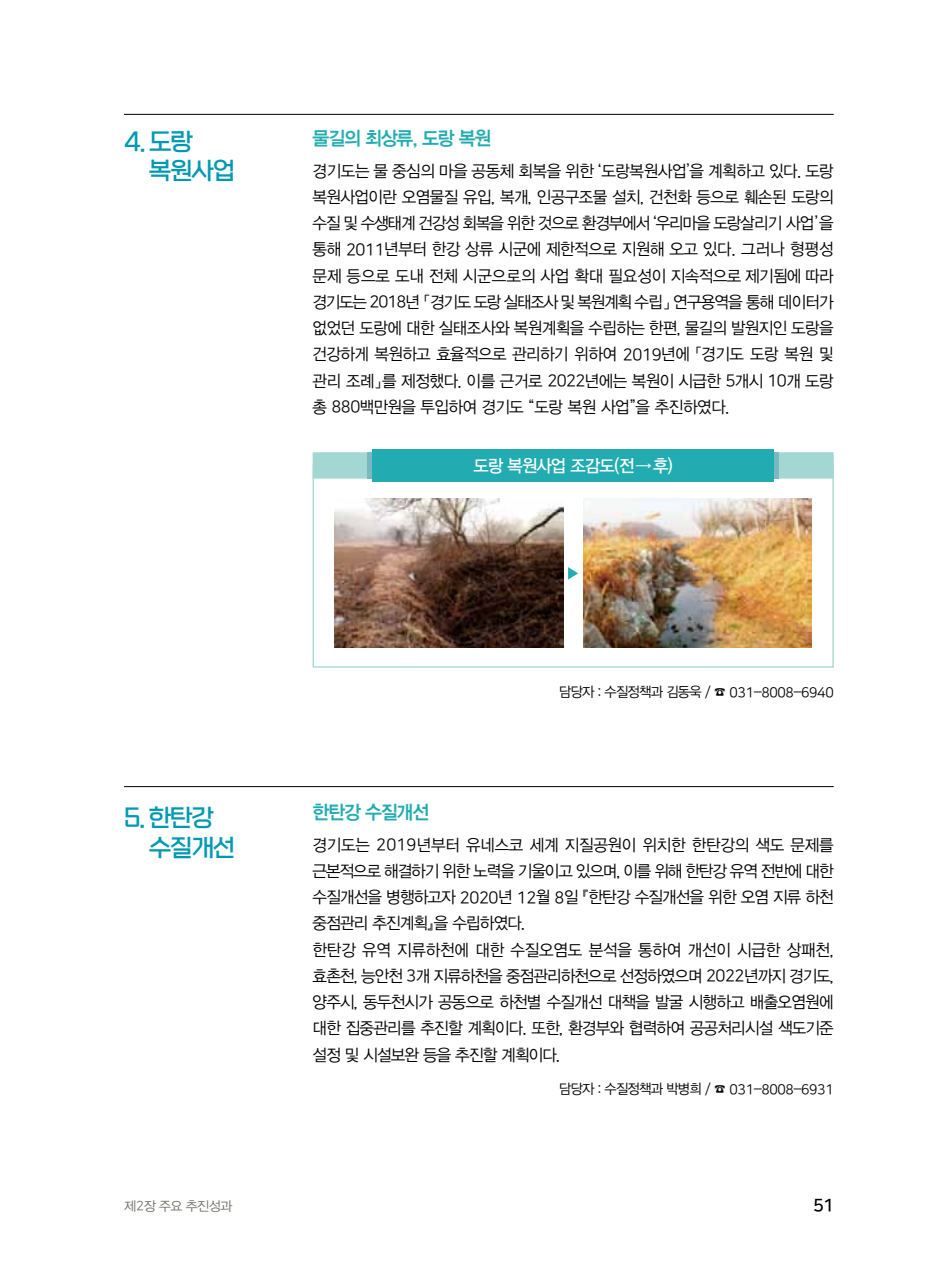
<style>
.page{position:relative;width:933px;height:1280px;background:#fff}
.page>*{position:absolute;margin:0;border:0;box-sizing:border-box;transform-origin:0 0}
.t1{font:24.5px/29.8px "esamanru OTF Light";letter-spacing:-.05em;color:#0099b3}
.t2{font:19.25px "YDVYGO14";letter-spacing:-.06em;color:#22acb1;scale:.95 1}
.t3{font:17.5px "YDVYGO13";letter-spacing:-.05em;color:#fff;scale:.95 1}
.t4{font:17.5px "Nanum Square OTFB";color:#000}
.t5{font:16.62px/26.2px "YDVYGO12";letter-spacing:-.05em;color:#000;text-align:justify;scale:.95 1}
.t6{font:14px "YDVYGO12";letter-spacing:-.05em;color:#000;scale:.95 1}
.t7{font:13.12px "YDVYGO12";letter-spacing:-.05em;color:#727069}
.s1{font-family:"Nanum Square OTFR"}
</style>
<div class="page">
<div style="left:313px;top:464px;width:520px;height:204px;background:#fff;border:1px solid #a2d7d4"></div>
<svg style="left:313px;top:452px;width:54px;height:27px"></svg>
<div style="left:367px;top:452px;width:21px;height:27px;background:#76b9be"></div>
<svg style="left:779px;top:452px;width:54px;height:27px"></svg>
<div style="left:687px;top:452px;width:92px;height:27px;background:#76b9be"></div>
<div style="left:372px;top:449px;width:402px;height:33px;background:#22acb1"></div>
<img style="left:335px;top:499px;width:228px;height:149px">
<img style="left:583px;top:499px;width:228px;height:149px">
<svg style="left:568px;top:567px;width:10px;height:13px"></svg>
<hr style="left:124px;top:114px;width:709px;height:1px;background:#000">
<hr style="left:124px;top:786px;width:709px;height:1px;background:#000">
<h1 class="t1" style="left:149px;top:128px;width:88px;text-indent:-25px">4. 도랑 복원사업</h1>
<p class="t2" style="left:313px;top:127px;width:190px">물길의 최상류, 도랑 복원</p>
<p class="t5" style="left:313px;top:157px;width:550px">경기도는 물 중심의 마을 공동체 회복을 위한 ‘도랑복원사업’을 계획하고 있다. 도랑 복원사업이란 오염물질 유입, 복개, 인공구조물 설치, 건천화 등으로 훼손된 도랑의 수질 및 수생태계 건강성 회복을 위한 것으로 환경부에서 ‘우리마을 도랑살리기 사업’을 통해 <span class="s1">2011</span>년부터 한강 상류 시군에 제한적으로 지원해 오고 있다. 그러나 형평성 문제 등으로 도내 전체 시군으로의 사업 확대 필요성이 지속적으로 제기됨에 따라 경기도는 <span class="s1">2018</span>년 「경기도 도랑 실태조사 및 복원계획 수립」 연구용역을 통해 데이터가 없었던 도랑에 대한 실태조사와 복원계획을 수립하는 한편, 물길의 발원지인 도랑을 건강하게 복원하고 효율적으로 관리하기 위하여 <span class="s1">2019</span>년에 「경기도 도랑 복원 및 관리 조례」를 제정했다. 이를 근거로 <span class="s1">2022</span>년에는 복원이 시급한 <span class="s1">5</span>개시 <span class="s1">10</span>개 도랑 총 <span class="s1">880</span>백만원을 투입하여 경기도 “도랑 복원 사업”을 추진하였다.</p>
<p class="t3" style="left:473px;top:456px;width:211px">도랑 복원사업 조감도(전→후)</p>
<h1 class="t1" style="left:149px;top:804px;width:88px;text-indent:-25px">5. 한탄강 수질개선</h1>
<p class="t6" style="left:559px;top:684px;width:290px">담당자 : 수질정책과 김동욱 / ☎ <span class="s1">031</span>-<span class="s1">8008</span>-<span class="s1">6940</span></p>
<p class="t2" style="left:313px;top:801px;width:124px">한탄강 수질개선</p>
<p class="t5" style="left:313px;top:831px;width:550px;text-align:left">경기도는 <span class="s1">2019</span>년부터 유네스코 세계 지질공원이 위치한 한탄강의 색도 문제를 근본적으로 해결하기 위한 노력을 기울이고 있으며, 이를 위해 한탄강 유역 전반에 대한 수질개선을 병행하고자 <span class="s1">2020</span>년 <span class="s1">12</span>월 <span class="s1">8</span>일 『한탄강 수질개선을 위한 오염 지류 하천 중점관리 추진계획』을 수립하였다.<br>한탄강 유역 지류하천에 대한 수질오염도 분석을 통하여 개선이 시급한 상패천, 효촌천, 능안천 <span class="s1">3</span>개 지류하천을 중점관리하천으로 선정하였으며 <span class="s1">2022</span>년까지 경기도, 양주시, 동두천시가 공동으로 하천별 수질개선 대책을 발굴 시행하고 배출오염원에 대한 집중관리를 추진할 계획이다. 또한, 환경부와 협력하여 공공처리시설 색도기준 설정 및 시설보완 등을 추진할 계획이다.</p>
<p class="t6" style="left:559px;top:1081px;width:290px">담당자 : 수질정책과 박병희 / ☎ <span class="s1">031</span>-<span class="s1">8008</span>-<span class="s1">6931</span></p>
<p class="t7" style="left:124px;top:1198px;width:110px">제<span class="s1">2</span>장 주요 추진성과</p>
<p class="t4" style="left:813px;top:1196px;width:22px">51</p>
</div>
